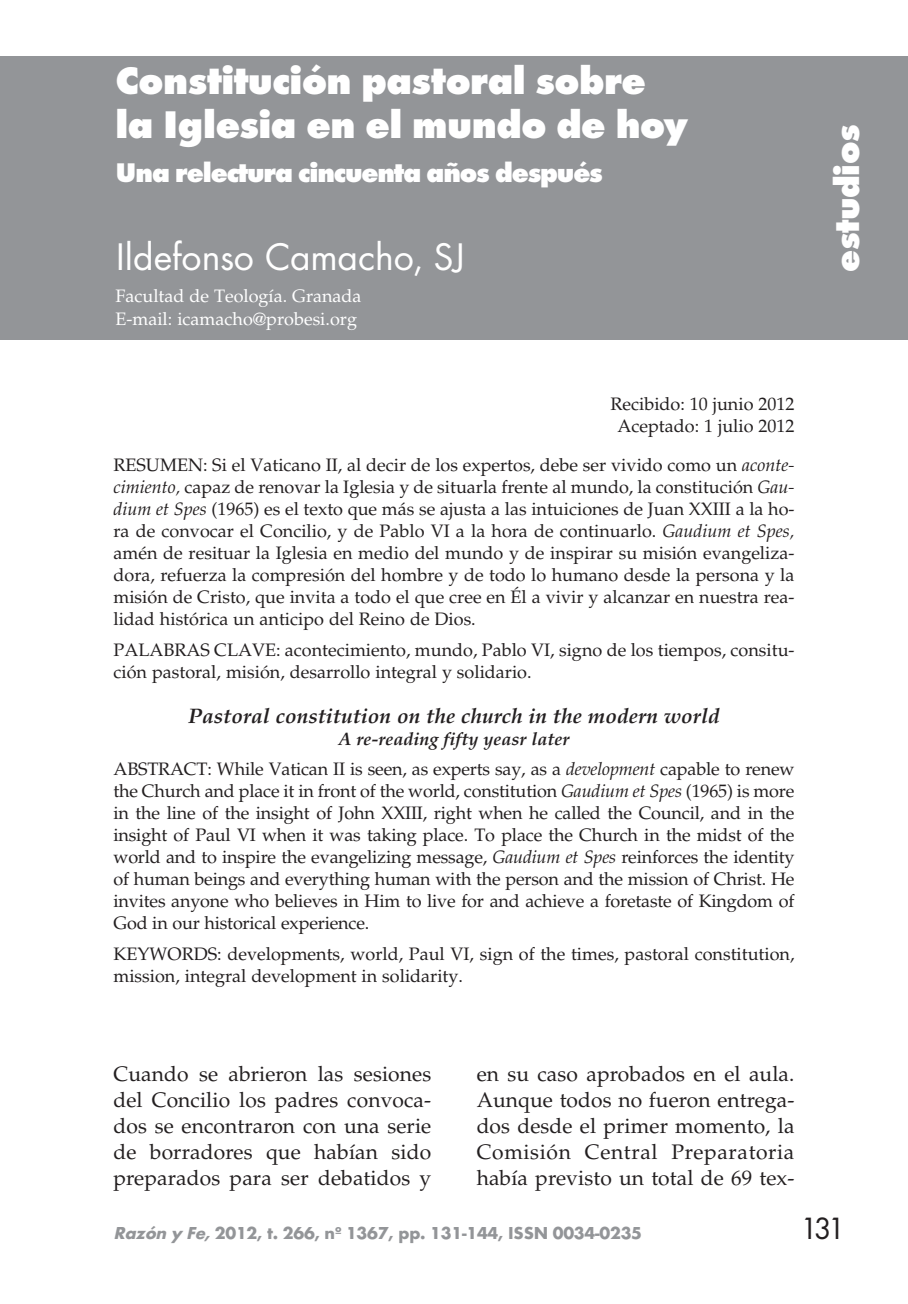
<style>
.page{position:relative;width:908px;height:1304px;background:#fff}
.page>*{position:absolute;margin:0;border:0;box-sizing:border-box;transform-origin:0 0}
.t1{font:800 40px/44px "Futura T";letter-spacing:-.015em;color:#fff}
.t2{font:40px "Futura T";letter-spacing:-.01em;color:#fff}
.t3{font:800 36px "Futura T";letter-spacing:-.015em;color:#fff}
.t4{font:32px "Futura T";color:#231f20}
.t5{font:800 28px "Futura T";letter-spacing:-.04em;color:#fff}
.t6{font:21px/26px "Palatino";letter-spacing:.005em;color:#231f20;text-align:justify}
.t7{font:italic 700 21px "Palatino";color:#231f20}
.t8{font:18px/22px "Palatino";color:#231f20;text-align:center}
.t9{font:18px/23px "Palatino";color:#fff}
.t10{font:700 18px "Futura T";letter-spacing:-.01em;color:#939598}
.s1{font-style:italic}
.s2{font-weight:700;font-style:italic}
</style>
<div class="page">
<div style="left:0;top:57px;width:907px;height:283px;background:#939598"></div>
<h1 class="t1" style="left:115px;top:62px;width:573px">Constitución pastoral sobre la Iglesia en el mundo de hoy</h1>
<h3 class="t5" style="left:115px;top:162px;width:488px">Una relectura cincuenta años después</h3>
<h1 class="t2" style="left:115px;top:241px;width:351px">Ildefonso Camacho, SJ</h1>
<p class="t9" style="left:115px;top:286px;width:247px">Facultad de Teología. Granada<br>E-mail: icamacho@probesi.org</p>
<p class="t8" style="left:610px;top:395px;width:185px">Recibido: 10 junio 2012<br>Aceptado: 1 julio 2012</p>
<p class="t8" style="left:113px;top:456px;width:682px;text-align:justify">RESUMEN: Si el Vaticano II, al decir de los expertos, debe ser vivido como un <span class="s1">aconte&shy;cimiento,</span> capaz de renovar la Iglesia y de situarla frente al mundo, la constitución <span class="s1">Gau&shy;dium et Spes</span> (1965) es el texto que más se ajusta a las intuiciones de Juan XXIII a la ho&shy;ra de convocar el Concilio, y de Pablo VI a la hora de continuarlo. <span class="s1">Gaudium et Spes, </span>amén de resituar la Iglesia en medio del mundo y de inspirar su misión evangeliza&shy;dora, refuerza la compresión del hombre y de todo lo humano desde la persona y la misión de Cristo, que invita a todo el que cree en Él a vivir y alcanzar en nuestra rea&shy;lidad histórica un anticipo del Reino de Dios.</p>
<p class="t8" style="left:113px;top:641px;width:682px;text-align:left">PALABRAS CLAVE: acontecimiento, mundo, Pablo VI, signo de los tiempos, consitu&shy;ción pastoral, misión, desarrollo integral y solidario.</p>
<p class="t7" style="left:188px;top:707px;width:533px">Pastoral constitution on the church in the modern world</p>
<p class="t8" style="left:113px;top:725px;width:682px;line-height:30.6px"><span class="s2">A re-reading fifty yeasr later<br></span>ABSTRACT: While Vatican II is seen, as experts say, as a <span class="s1">development</span> capable to renew</p>
<p class="t8" style="left:113px;top:782px;width:682px;text-align:justify">the Church and place it in front of the world, constitution <span class="s1">Gaudium et Spes</span> (1965) is more in the line of the insight of John XXIII, right when he called the Council, and in the insight of Paul VI when it was taking place. To place the Church in the midst of the world and to inspire the evangelizing message, <span class="s1">Gaudium et Spes</span> reinforces the identity of human beings and everything human with the person and the mission of Christ. He invites anyone who believes in Him to live for and achieve a foretaste of Kingdom of God in our historical experience.</p>
<p class="t8" style="left:113px;top:944px;width:682px;text-align:left">KEYWORDS: developments, world, Paul VI, sign of the times, pastoral constitution, mission, integral development in solidarity.</p>
<p class="t6" style="left:113px;top:1063px;width:319px">Cuando se abrieron las sesiones del Concilio los padres convoca&shy;dos se encontraron con una serie de borradores que habían sido preparados para ser debatidos y</p>
<p class="t6" style="left:476px;top:1063px;width:319px">en su caso aprobados en el aula.<br>Aunque todos no fueron entrega&shy;dos desde el primer momento, la Comisión Central Preparatoria había previsto un total de 69 tex-</p>
<h2 class="t3" style="left:832px;top:272px;width:149px;rotate:-90deg">estudios</h2>
<p class="t10" style="left:113px;top:1226px;width:530px"><span class="s1">Razón y Fe,</span>2012, t. 266, nº 1367, pp. 131-144, ISSN 0034-0235</p>
<h3 class="t4" style="left:799px;top:1216px;width:47px">131</h3>
</div>
